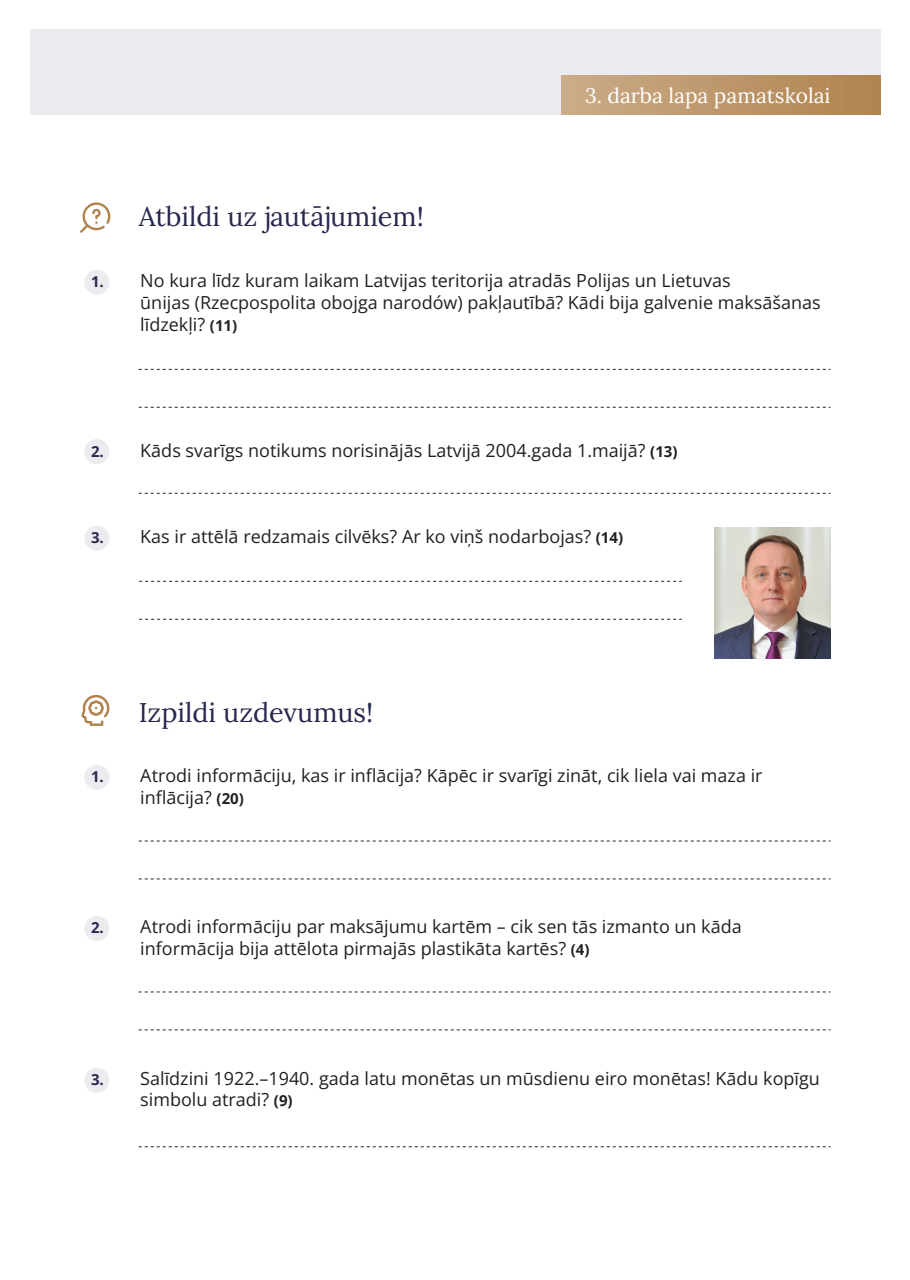
<style>
.page{position:relative;width:910px;height:1280px;background:#fff}
.page>*{position:absolute;margin:0;border:0;box-sizing:border-box;transform-origin:0 0}
.t1{font:27px "Lora";color:#27284e}
.t2{font:21px "Lora";color:#fff}
.t3{font:18px/21.6px "Open Sans";color:#231f20}
.s1{font-weight:700;font-size:15px;color:#27284e}
.s2{font-weight:700;font-size:15px}
</style>
<div class="page">
<div style="left:30px;top:30px;width:850px;height:85px;background:#ecebef"></div>
<div style="left:562px;top:76px;width:318px;height:39px;background:linear-gradient(to right,#caac89,#b0834e)"></div>
<div style="left:84px;top:765px;width:25px;height:25px;background:#ecebef;border-radius:50%"></div>
<div style="left:84px;top:916px;width:25px;height:25px;background:#ecebef;border-radius:50%"></div>
<div style="left:84px;top:270px;width:25px;height:25px;background:#ecebef;border-radius:50%"></div>
<div style="left:84px;top:439px;width:25px;height:25px;background:#ecebef;border-radius:50%"></div>
<div style="left:84px;top:525px;width:25px;height:26px;background:#ecebef;border-radius:50%"></div>
<div style="left:84px;top:1068px;width:25px;height:25px;background:#ecebef;border-radius:50%"></div>
<svg style="left:139px;top:369px;width:691px;height:1px"></svg>
<svg style="left:139px;top:841px;width:691px;height:1px"></svg>
<svg style="left:139px;top:493px;width:691px;height:1px"></svg>
<svg style="left:139px;top:407px;width:691px;height:1px"></svg>
<svg style="left:139px;top:619px;width:543px;height:1px"></svg>
<svg style="left:139px;top:878px;width:691px;height:1px"></svg>
<svg style="left:139px;top:991px;width:691px;height:1px"></svg>
<svg style="left:139px;top:1029px;width:691px;height:1px"></svg>
<svg style="left:139px;top:1146px;width:691px;height:1px"></svg>
<svg style="left:139px;top:581px;width:543px;height:1px"></svg>
<svg style="left:81px;top:695px;width:29px;height:31px"></svg>
<svg style="left:80px;top:202px;width:30px;height:31px"></svg>
<img style="left:714px;top:527px;width:116px;height:132px">
<p class="t2" style="left:585px;top:80px;width:247px">3. darba lapa pamatskolai</p>
<h1 class="t1" style="left:139px;top:196px;width:287px">Atbildi uz jautājumiem!</h1>
<p class="t3" style="left:140px;top:269px;width:682px;text-indent:-49px"><span class="s1">1.</span> No kura līdz kuram laikam Latvijas teritorija atradās Polijas un Lietuvas<br>ūnijas (Rzecpospolita obojga narodów) pakļautībā? Kādi bija galvenie maksāšanas līdzekļi? <span class="s2">(11)</span></p>
<p class="t3" style="left:91px;top:439px;width:588px"><span class="s1">2.</span> Kāds svarīgs notikums norisinājās Latvijā 2004.gada 1.maijā? <span class="s2">(13)</span></p>
<p class="t3" style="left:91px;top:525px;width:534px"><span class="s1">3.</span> Kas ir attēlā redzamais cilvēks? Ar ko viņš nodarbojas? <span class="s2">(14)</span></p>
<h1 class="t1" style="left:139px;top:691px;width:236px">Izpildi uzdevumus!</h1>
<p class="t3" style="left:140px;top:764px;width:624px;text-indent:-49px"><span class="s1">1.</span> Atrodi informāciju, kas ir inflācija? Kāpēc ir svarīgi zināt, cik liela vai maza ir inflācija? <span class="s2">(20)</span></p>
<p class="t3" style="left:140px;top:916px;width:603px;text-indent:-49px"><span class="s1">2.</span> Atrodi informāciju par maksājumu kartēm – cik sen tās izmanto un kāda informācija bija attēlota pirmajās plastikāta kartēs? <span class="s2">(4)</span></p>
<p class="t3" style="left:140px;top:1067px;width:681px;text-indent:-49px"><span class="s1">3.</span> Salīdzini 1922.–1940. gada latu monētas un mūsdienu eiro monētas! Kādu kopīgu simbolu atradi? <span class="s2">(9)</span></p>
</div>
